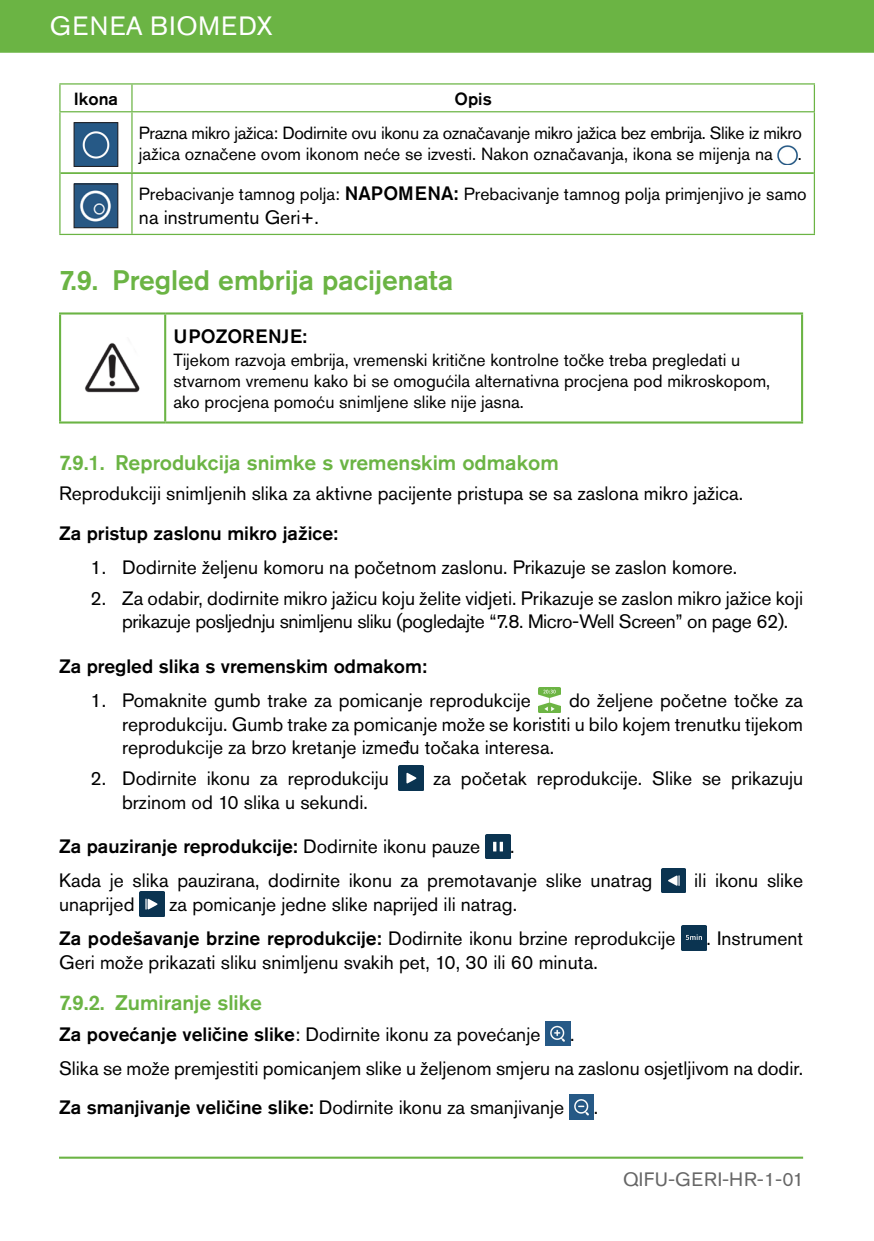
<style>
.page{position:relative;width:874px;height:1241px;background:#fff}
.page>*{position:absolute;margin:0;border:0;box-sizing:border-box;transform-origin:0 0}
.t1{font:500 28px "Akzidenz Grotesk Pro";color:#6bb444}
.t2{font:26.25px "Akzidenz Grotesk Pro";letter-spacing:.05em;color:#fff}
.t3{font:500 21px "Akzidenz Grotesk Pro";color:#6bb444}
.NORMAL_LAST_LINE{font:19.25px/23.6px "Akzidenz Grotesk Pro";color:#000}
.NORMAL_LAST_LINE-2{font:500 19.25px "Akzidenz Grotesk Pro";color:#000}
.TABLE_TEXT{font:19.25px "Akzidenz Grotesk Pro";color:#000}
.t4{font:19.25px "Akzidenz Grotesk Pro";letter-spacing:.04em;color:#666}
.WARNING_TABLE_BOLD{font:500 19.25px "Akzidenz Grotesk Pro";letter-spacing:.02em;color:#000}
.TABLE_TEXT-2{font:17.5px/21px "Akzidenz Grotesk Pro";color:#000}
.TABLE_TEXT-3{font:17.5px/21px "Akzidenz Grotesk Pro";letter-spacing:-.02em;color:#000}
.TABLE_HEADERS{font:500 17.5px "Akzidenz Grotesk Pro";color:#000}
.s1{font-weight:500;font-size:19.25px}
.s2{font-family:"Akzidenz Grotesk Std"}
.s3{font-weight:400}
.s4{font-weight:500}
</style>
<div class="page">
<div style="left:0;top:0;width:873px;height:53px;background:#6bb444"></div>
<hr style="left:59px;top:1156px;width:743px;height:2px;background:#6bb444">
<hr style="left:59px;top:83px;width:73px;height:1px;background:#6bb444">
<svg style="left:59px;top:84px;width:1px;height:27px"></svg>
<hr style="left:132px;top:83px;width:682px;height:1px;background:#6bb444">
<svg style="left:131px;top:84px;width:1px;height:27px"></svg>
<svg style="left:813px;top:84px;width:1px;height:27px"></svg>
<hr style="left:59px;top:111px;width:73px;height:1px;background:#6bb444">
<hr style="left:132px;top:111px;width:682px;height:1px;background:#6bb444">
<hr style="left:59px;top:112px;width:1px;height:61px;background:#6bb444">
<hr style="left:131px;top:112px;width:1px;height:60px;background:#6bb444">
<hr style="left:813px;top:112px;width:1px;height:61px;background:#6bb444">
<hr style="left:59px;top:173px;width:1px;height:61px;background:#6bb444">
<hr style="left:131px;top:174px;width:1px;height:60px;background:#6bb444">
<hr style="left:813px;top:173px;width:1px;height:61px;background:#6bb444">
<hr style="left:59px;top:234px;width:73px;height:1px;background:#6bb444">
<hr style="left:132px;top:234px;width:682px;height:1px;background:#6bb444">
<hr style="left:60px;top:172px;width:72px;height:2px;background:#6bb444">
<hr style="left:132px;top:172px;width:681px;height:2px;background:#6bb444">
<img style="left:76px;top:124px;width:40px;height:41px">
<div style="left:74px;top:122px;width:44px;height:45px;border:1px solid #231f20"></div>
<img style="left:777px;top:145px;width:20px;height:20px">
<img style="left:76px;top:186px;width:40px;height:40px">
<div style="left:74px;top:184px;width:44px;height:44px;border:1px solid #231f20"></div>
<hr style="left:59px;top:312px;width:106px;height:2px;background:#6bb444">
<hr style="left:59px;top:314px;width:2px;height:107px;background:#6bb444">
<hr style="left:165px;top:312px;width:637px;height:2px;background:#6bb444">
<hr style="left:800px;top:314px;width:2px;height:107px;background:#6bb444">
<hr style="left:59px;top:421px;width:106px;height:2px;background:#6bb444">
<hr style="left:165px;top:421px;width:637px;height:2px;background:#6bb444">
<hr style="left:164px;top:314px;width:2px;height:107px;background:#6bb444">
<img style="left:85px;top:343px;width:55px;height:50px">
<img style="left:538px;top:687px;width:22px;height:25px">
<img style="left:398px;top:765px;width:25px;height:25px">
<img style="left:485px;top:834px;width:24px;height:24px">
<img style="left:661px;top:868px;width:24px;height:24px">
<img style="left:140px;top:891px;width:24px;height:25px">
<img style="left:681px;top:925px;width:25px;height:25px">
<img style="left:545px;top:1021px;width:25px;height:24px">
<img style="left:569px;top:1094px;width:24px;height:25px">
<h2 class="t2" style="left:50px;top:9px;width:224px">GENEA BIOMEDX</h2>
<p class="TABLE_HEADERS" style="left:74px;top:88px;width:46px">Ikona</p>
<p class="TABLE_HEADERS" style="left:454px;top:88px;width:39px">Opis</p>
<p class="TABLE_TEXT-3" style="left:139px;top:123px;width:664px">Prazna mikro jažica: Dodirnite ovu ikonu za označavanje mikro jažica bez embrija. Slike iz mikro jažica označene ovom ikonom neće se izvesti. Nakon označavanja, ikona se mijenja na</p>
<p class="TABLE_TEXT-2" style="left:797px;top:144px;width:6px">.</p>
<p class="TABLE_TEXT-2" style="left:139px;top:183px;width:668px">Prebacivanje tamnog polja: <span class="s1">NAPOMENA:</span> Prebacivanje tamnog polja primjenjivo je samo</p>
<p class="TABLE_TEXT" style="left:139px;top:204px;width:181px">na instrumentu Geri+.</p>
<p class="t1" style="left:59px;top:262px;width:395px"><span class="s2">7.9.</span> Pregled embrija pacijenata</p>
<p class="WARNING_TABLE_BOLD" style="left:173px;top:323px;width:135px">UPOZORENJE:</p>
<p class="TABLE_TEXT-2" style="left:173px;top:349px;width:598px">Tijekom razvoja embrija, vremenski kritične kontrolne točke treba pregledati u stvarnom vremenu kako bi se omogućila alternativna procjena pod mikroskopom, ako procjena pomoću snimljene slike nije jasna.</p>
<p class="t3" style="left:59px;top:449px;width:501px"><span class="s2">7.9.1.</span> Reprodukcija snimke s vremenskim odmakom</p>
<p class="NORMAL_LAST_LINE" style="left:59px;top:481px;width:685px">Reprodukciji snimljenih slika za aktivne pacijente pristupa se sa zaslona mikro jažica.</p>
<p class="NORMAL_LAST_LINE-2" style="left:59px;top:520px;width:280px">Za pristup zaslonu mikro jažice:</p>
<p class="NORMAL_LAST_LINE" style="left:90px;top:555px;width:648px">1. Dodirnite željenu komoru na početnom zaslonu. Prikazuje se zaslon komore.</p>
<p class="NORMAL_LAST_LINE" style="left:122px;top:586px;width:682px;text-indent:-32px">2. Za odabir, dodirnite mikro jažicu koju želite vidjeti. Prikazuje se zaslon mikro jažice koji prikazuje posljednju snimljenu sliku (pogledajte “7.8. Micro-Well Screen” on page 62).</p>
<p class="NORMAL_LAST_LINE-2" style="left:59px;top:653px;width:369px">Za pregled slika s vremenskim odmakom:</p>
<p class="NORMAL_LAST_LINE" style="left:90px;top:688px;width:441px">1. Pomaknite gumb trake za pomicanje reprodukcije</p>
<p class="NORMAL_LAST_LINE" style="left:122px;top:688px;width:682px;text-align:justify;text-indent:446px">do željene početne točke za reprodukciju. Gumb trake za pomicanje može se koristiti u bilo kojem trenutku tijekom reprodukcije za brzo kretanje između točaka interesa.</p>
<p class="NORMAL_LAST_LINE" style="left:90px;top:766px;width:299px">2. Dodirnite ikonu za reprodukciju</p>
<p class="NORMAL_LAST_LINE" style="left:433px;top:766px;width:371px">za početak reprodukcije. Slike se prikazuju</p>
<p class="NORMAL_LAST_LINE" style="left:122px;top:789px;width:247px">brzinom od 10 slika u sekundi.</p>
<p class="NORMAL_LAST_LINE-2" style="left:59px;top:834px;width:422px">Za pauziranje reprodukcije: <span class="s3">Dodirnite ikonu pauze</span></p>
<p class="NORMAL_LAST_LINE" style="left:509px;top:834px;width:6px">.</p>
<p class="NORMAL_LAST_LINE" style="left:59px;top:868px;width:594px">Kada je slika pauzirana, dodirnite ikonu za premotavanje slike unatrag</p>
<p class="NORMAL_LAST_LINE" style="left:694px;top:868px;width:110px">ili ikonu slike</p>
<p class="NORMAL_LAST_LINE" style="left:59px;top:892px;width:77px">unaprijed</p>
<p class="NORMAL_LAST_LINE" style="left:169px;top:892px;width:349px">za pomicanje jedne slike naprijed ili natrag.</p>
<p class="NORMAL_LAST_LINE-2" style="left:59px;top:925px;width:617px">Za podešavanje brzine reprodukcije: <span class="s3">Dodirnite ikonu brzine reprodukcije</span></p>
<p class="NORMAL_LAST_LINE" style="left:706px;top:926px;width:98px">. Instrument</p>
<p class="NORMAL_LAST_LINE" style="left:59px;top:950px;width:540px">Geri može prikazati sliku snimljenu svakih pet, 10, 30 ili 60 minuta.</p>
<p class="t3" style="left:59px;top:988px;width:204px"><span class="s2">7.9.2.</span> Zumiranje slike</p>
<p class="NORMAL_LAST_LINE" style="left:59px;top:1021px;width:482px"><span class="s4">Za povećanje veličine slike</span>: Dodirnite ikonu za povećanje</p>
<p class="NORMAL_LAST_LINE" style="left:570px;top:1021px;width:6px">.</p>
<p class="NORMAL_LAST_LINE" style="left:59px;top:1055px;width:745px">Slika se može premjestiti pomicanjem slike u željenom smjeru na zaslonu osjetljivom na dodir.</p>
<p class="NORMAL_LAST_LINE-2" style="left:59px;top:1094px;width:506px">Za smanjivanje veličine slike: <span class="s3">Dodirnite ikonu za smanjivanje</span></p>
<p class="NORMAL_LAST_LINE" style="left:593px;top:1095px;width:6px">.</p>
<p class="t4" style="left:622px;top:1166px;width:182px">QIFU-GERI-HR-1-01</p>
</div>
